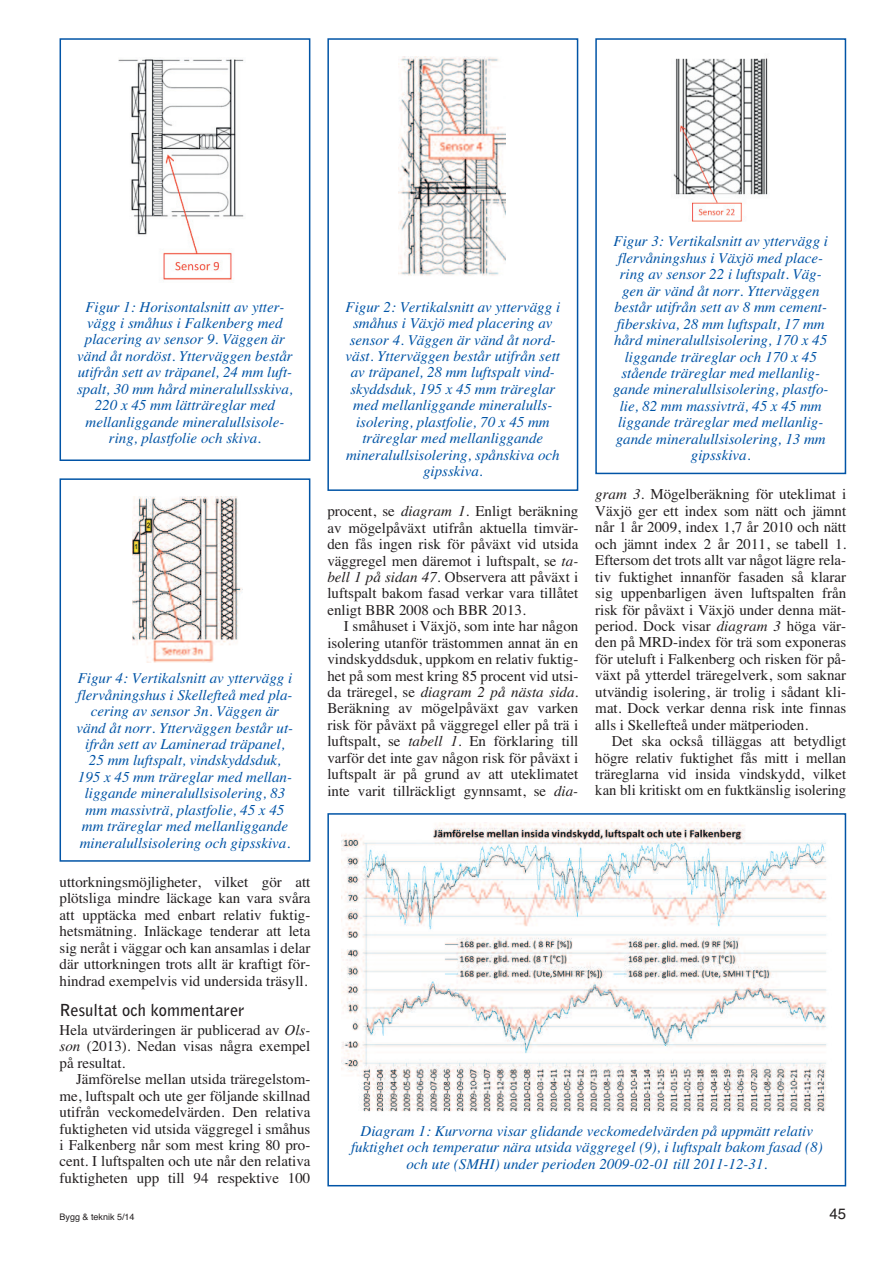
<style>
.page{position:relative;width:893px;height:1263px;background:#fff}
.page>*{position:absolute;margin:0;border:0;box-sizing:border-box;transform-origin:0 0}
.t1{font:700 16.5px "Bell Gothic";color:#231f20}
.t2{font:15px/16.5px "Times";color:#231f20;text-align:justify}
.t3{font:italic 15px/16.5px "Times";color:#0154a6;text-align:center}
.t4{font:15px "Helvetica";color:#231f20}
.t5{font:9px "Helvetica";color:#231f20}
.s1{font-style:italic}
</style>
<div class="page">
<img style="left:119px;top:59px;width:125px;height:221px">
<div style="left:60px;top:38px;width:250px;height:423px;border:2px solid #0154a6"></div>
<img style="left:399px;top:56px;width:106px;height:220px">
<div style="left:327px;top:38px;width:251px;height:453px;border:2px solid #0154a6"></div>
<img style="left:673px;top:58px;width:95px;height:164px">
<div style="left:595px;top:38px;width:251px;height:436px;border:2px solid #0154a6"></div>
<img style="left:133px;top:496px;width:109px;height:166px">
<div style="left:60px;top:478px;width:250px;height:384px;border:2px solid #0154a6"></div>
<img style="left:341px;top:822px;width:486px;height:290px">
<div style="left:327px;top:813px;width:519px;height:373px;border:2px solid #0154a6"></div>
<p class="t3" style="left:77px;top:300px;width:217px">Figur 1: Horisontalsnitt av ytter&shy;vägg i småhus i Falkenberg med placering av sensor 9. Väggen är vänd åt nordöst. Ytterväggen består utifrån sett av träpanel, 24 mm luft&shy;spalt, 30 mm hård mineralullsskiva, 220 x 45 mm lätträreglar med mellanliggande mineralullsisole&shy;ring, plastfolie och skiva.</p>
<p class="t3" style="left:346px;top:300px;width:216px">Figur 2: Vertikalsnitt av yttervägg i småhus i Växjö med placering av sensor 4. Väggen är vänd åt nord&shy;väst. Ytterväggen består utifrån sett av träpanel, 28 mm luftspalt vind&shy;skyddsduk, 195 x 45 mm träreglar med mellanliggande mineralulls - isolering, plastfolie, 70 x 45 mm trä reglar med mellanliggande mineralulls isolering, spånskiva och gipsskiva.</p>
<p class="t3" style="left:77px;top:671px;width:218px">Figur 4: Vertikalsnitt av yttervägg i flervåningshus i Skellefteå med pla&shy;cering av sensor 3n. Väggen är vänd åt norr. Ytterväggen består ut&shy;ifrån sett av Laminerad träpanel, 25 mm luftspalt, vindskyddsduk, 195 x 45 mm träreglar med mellan&shy;liggande mineralullsisolering, 83 mm massivträ, plastfolie, 45 x 45 mm träreglar med mellanliggande mineralullsisolering och gipsskiva.</p>
<p class="t2" style="left:327px;top:504px;width:252px">procent, se <span class="s1">diagram 1</span>. Enligt beräkning av mögelpåväxt utifrån aktuella timvär&shy;den fås ingen risk för påväxt vid utsida väggregel men däremot i luftspalt, se <span class="s1">ta&shy;bell 1 på sidan 47</span>. Observera att påväxt i luftspalt bakom fasad verkar vara tillåtet enligt BBR 2008 och BBR 2013.</p>
<p class="t2" style="left:327px;top:619px;width:252px;text-indent:16px">I småhuset i Växjö, som inte har någon isolering utanför trästommen annat än en vindskyddsduk, uppkom en relativ fuktig&shy;het på som mest kring 85 procent vid utsi&shy;da träregel, se <span class="s1">diagram 2 på nästa sida</span>.<br>Beräkning av mögelpåväxt gav varken risk för påväxt på väggregel eller på trä i luftspalt, se <span class="s1">tabell 1</span>. En förklaring till varför det inte gav någon risk för påväxt i luftspalt är på grund av att uteklimatet inte varit tillräckligt gynnsamt, se <span class="s1">dia-</span></p>
<p class="t3" style="left:613px;top:234px;width:217px">Figur 3: Vertikalsnitt av yttervägg i flervåningshus i Växjö med place&shy;ring av sensor 22 i luftspalt. Väg&shy;gen är vänd åt norr. Ytterväggen består utifrån sett av 8 mm cement&shy;fiberskiva, 28 mm luftspalt, 17 mm hård mineralullsisolering, 170 x 45 liggande träreglar och 170 x 45 stående träreglar med mellanlig&shy;gande mineralullsisolering, plastfo&shy;lie, 82 mm massivträ, 45 x 45 mm liggande träreglar med mellanlig&shy;gande mineralullsisolering, 13 mm gipsskiva.</p>
<p class="t2" style="left:595px;top:488px;width:252px"><span class="s1">gram 3</span>. Mögelberäkning för uteklimat i Växjö ger ett index som nätt och jämnt når 1 år 2009, index 1,7 år 2010 och nätt och jämnt index 2 år 2011, se tabell 1.<br>Eftersom det trots allt var något lägre rela&shy;tiv fuktighet innanför fasaden så klarar sig uppenbarligen även luftspalten från risk för påväxt i Växjö under denna mät&shy;period. Dock visar <span class="s1">diagram 3</span> höga vär&shy;den på MRD-index för trä som exponeras för uteluft i Falkenberg och risken för på&shy;växt på ytterdel träregelverk, som saknar utvändig isolering, är trolig i sådant kli&shy;mat. Dock verkar denna risk inte finnas alls i Skellefteå under mätperioden.</p>
<p class="t2" style="left:595px;top:734px;width:252px;text-indent:17px">Det ska också tilläggas att betydligt hög re relativ fuktighet fås mitt i mellan träreg larna vid insida vindskydd, vilket kan bli kritiskt om en fuktkänslig isolering</p>
<p class="t2" style="left:60px;top:875px;width:252px">uttorkningsmöjligheter, vilket gör att plötsliga mindre läckage kan vara svåra att upptäcka med enbart relativ fuktig&shy;hetsmätning. Inläckage tenderar att leta sig neråt i väggar och kan ansamlas i delar där uttorkningen trots allt är kraftigt för&shy;hindrad exempelvis vid undersida träsyll.</p>
<p class="t1" style="left:60px;top:1003px;width:187px">Resultat och kommentarer</p>
<p class="t2" style="left:60px;top:1023px;width:252px">Hela utvärderingen är publicerad av <span class="s1">Ols&shy;son</span> (2013). Nedan visas några exempel på resultat.</p>
<p class="t2" style="left:60px;top:1072px;width:252px;text-indent:16px">Jämförelse mellan utsida träregelstom&shy;me, luftspalt och ute ger följande skillnad utifrån veckomedelvärden. Den relativa fuktigheten vid utsida väggregel i småhus i Falkenberg når som mest kring 80 pro&shy;cent. I luftspalten och ute når den relativa fuktigheten upp till 94 respektive 100</p>
<p class="t3" style="left:351px;top:1124px;width:473px">Diagram 1: Kurvorna visar glidande veckomedelvärden på uppmätt relativ fuktighet och temperatur nära utsida väggregel (9), i luftspalt bakom fasad (8) och ute (SMHI) under perioden 2009-02-01 till 2011-12-31.</p>
<p class="t5" style="left:60px;top:1213px;width:77px">Bygg &amp; teknik 5/14</p>
<p class="t4" style="left:829px;top:1208px;width:18px">45</p>
</div>
